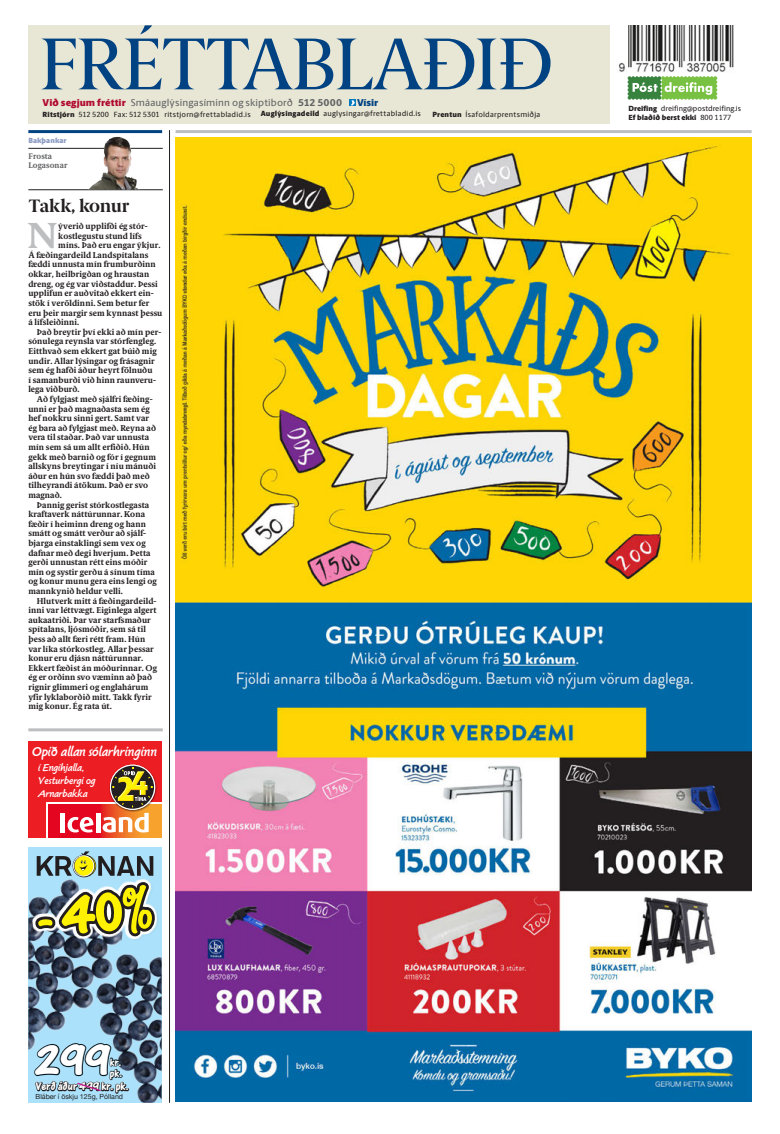
<style>
.page{position:relative;width:780px;height:1134px;background:#fff}
.page>*{position:absolute;margin:0;border:0;box-sizing:border-box;transform-origin:0 0}
.t1{font:700 58.5px "Kronan Script Bold OT";color:#fff200}
.t2{font:700 46.6px "Kronan Script Bold OT";color:#fff}
.t3{font:700 36.3px "Berlingske Serif Tx";color:#bcbec0}
.t4{font:700 18px "Berlingske Serif";letter-spacing:-.025em;color:#231f20}
.t5{font:13.2px "A85 B0+IQJNKS+Icescript";letter-spacing:.02em;color:#fff}
.t6{font:700 12px "Kronan Script Bold OT";color:#fff}
.t7{font:700 11.3px/11.3px "Kronan Script Bold OT";color:#fff}
.t8{font:500 10px "Berlingske Sans";letter-spacing:.01em;color:#636466}
.t9{font:10px/13px "A85 B0+IQJNKS+Icescript";color:#fff}
.t10{font:900 10px "Berlingske Sans";letter-spacing:-.015em;color:#004282}
.t11{font:700 8.5px "Berlingske Serif Tx";letter-spacing:.01em;color:#231f20}
.t12{font:700 8.2px/9.2px "Berlingske Serif Tx";letter-spacing:.01em;color:#636466}
.t13{font:500 7.5px "Berlingske Sans";letter-spacing:.03em;color:#231f20}
.t14{font:500 7.5px/9.2px "Berlingske Sans";letter-spacing:.005em;color:#231f20}
.t15{font:900 7.5px "Berlingske Sans";letter-spacing:.01em;color:#8998c1}
.t16{font:7px "Helvetica Neue";color:#221e1f}
.s1{font-weight:900;color:#b10a32}
.s2{font-weight:800}
.s3{font-weight:900}
</style>
<div class="page">
<div style="left:28px;top:25px;width:582px;height:98px;background:#e8e6d4"></div>
<svg style="left:42px;top:25px;width:508px;height:64px"></svg>
<svg style="left:627px;top:76px;width:90px;height:23px;background:#81bb69"></svg>
<img style="left:619px;top:26px;width:115px;height:46px">
<div style="left:349px;top:99px;width:7px;height:7px;background:#0079c1"></div>
<svg style="left:351px;top:100px;width:4px;height:5px"></svg>
<hr style="left:28px;top:728px;width:135px;height:3px;background:#bcbec0">
<hr style="left:169px;top:130px;width:1px;height:973px;background:#231f20">
<hr style="left:175px;top:130px;width:576px;height:3px;background:#bcbec0">
<hr style="left:28px;top:130px;width:134px;height:3px;background:#004282">
<hr style="left:28px;top:148px;width:135px;height:1px;background:#231f20">
<hr style="left:28px;top:190px;width:135px;height:1px;background:#231f20">
<img style="left:104px;top:137px;width:15px;height:12px">
<div style="left:28px;top:848px;width:134px;height:255px;background:#abe1fa"></div>
<img style="left:28px;top:902px;width:36px;height:148px">
<img style="left:100px;top:956px;width:62px;height:147px">
<svg style="left:33px;top:1042px;width:96px;height:61px"></svg>
<svg style="left:30px;top:851px;width:129px;height:174px"></svg>
<div style="left:28px;top:741px;width:133px;height:97px;background:#ed1d24"></div>
<div style="left:46px;top:802px;width:115px;height:36px;background:#fff"></div>
<svg style="left:48px;top:804px;width:113px;height:34px;background:#e9392a"></svg>
<svg style="left:67px;top:817px;width:26px;height:15px"></svg>
<hr style="left:96px;top:813px;width:4px;height:19px;background:#fff">
<hr style="left:61px;top:813px;width:4px;height:19px;background:#fff">
<svg style="left:103px;top:813px;width:46px;height:19px"></svg>
<img style="left:109px;top:764px;width:49px;height:48px">
<svg style="left:110px;top:765px;width:45px;height:45px"></svg>
<svg style="left:111px;top:766px;width:43px;height:43px"></svg>
<svg style="left:112px;top:767px;width:41px;height:40px;background:#877131"></svg>
<img style="left:175px;top:138px;width:576px;height:964px">
<p class="t8" style="left:43px;top:95px;width:301px"><span class="s1">Við segjum fréttir</span> Smáauglýsingasíminn og skiptiborð <span class="s2">512 5000</span></p>
<p class="t10" style="left:357px;top:95px;width:22px">Vísir</p>
<p class="t13" style="left:43px;top:108px;width:210px"><span class="s3">Ritstjórn</span> 512 5200 Fax: 512 5301 ritstjorn@frettabladid.is</p>
<p class="t13" style="left:261px;top:107px;width:161px"><span class="s3">Auglýsingadeild</span> auglysingar@frettabladid.is</p>
<p class="t13" style="left:432px;top:108px;width:109px"><span class="s3">Prentun</span> Ísafoldarprentsmiðja</p>
<p class="t12" style="left:28px;top:152px;width:41px">Frosta<br>Logasonar</p>
<p class="t15" style="left:28px;top:135px;width:40px">Bakþankar</p>
<h3 class="t4" style="left:28px;top:191px;width:102px">Takk, konur</h3>
<h3 class="t3" style="left:28px;top:210px;width:32px">N</h3>
<p class="t11" style="left:58px;top:220px;width:91px">ýverið upplifði ég stór-</p>
<p class="t11" style="left:58px;top:230px;width:85px">kostlegustu stund lífs</p>
<p class="t11" style="left:58px;top:239px;width:104px">míns. Það eru engar ýkjur.</p>
<p class="t11" style="left:28px;top:249px;width:122px">Á fæðingardeild Landspítalans</p>
<p class="t11" style="left:28px;top:258px;width:129px">fæddi unnusta mín frumburðinn</p>
<p class="t11" style="left:28px;top:268px;width:122px">okkar, heilbrigðan og hraustan</p>
<p class="t11" style="left:28px;top:278px;width:131px">dreng, og ég var viðstaddur. Þessi</p>
<p class="t11" style="left:28px;top:287px;width:127px">upplifun er auðvitað ekkert ein-</p>
<p class="t11" style="left:28px;top:297px;width:123px">stök í veröldinni. Sem betur fer</p>
<p class="t11" style="left:28px;top:306px;width:135px">eru þeir margir sem kynnast þessu</p>
<p class="t11" style="left:28px;top:316px;width:53px">á lífsleiðinni.</p>
<p class="t11" style="left:37px;top:326px;width:126px">Það breytir því ekki að mín per-</p>
<p class="t11" style="left:28px;top:335px;width:129px">sónulega reynsla var stórfengleg.</p>
<p class="t11" style="left:28px;top:345px;width:130px">Eitthvað sem ekkert gat búið mig</p>
<p class="t11" style="left:28px;top:354px;width:128px">undir. Allar lýsingar og frásagnir</p>
<p class="t11" style="left:28px;top:364px;width:126px">sem ég hafði áður heyrt fölnuðu</p>
<p class="t11" style="left:28px;top:374px;width:129px">í samanburði við hinn raunveru-</p>
<p class="t11" style="left:28px;top:383px;width:53px">lega viðburð.</p>
<p class="t11" style="left:37px;top:393px;width:117px">Að fylgjast með sjálfri fæðing-</p>
<p class="t11" style="left:28px;top:402px;width:123px">unni er það magnaðasta sem ég</p>
<p class="t11" style="left:28px;top:412px;width:122px">hef nokkru sinni gert. Samt var</p>
<p class="t11" style="left:28px;top:422px;width:129px">ég bara að fylgjast með. Reyna að</p>
<p class="t11" style="left:28px;top:431px;width:122px">vera til staðar. Það var unnusta</p>
<p class="t11" style="left:28px;top:441px;width:123px">mín sem sá um allt erfiðið. Hún</p>
<p class="t11" style="left:28px;top:450px;width:129px">gekk með barnið og fór í gegnum</p>
<p class="t11" style="left:28px;top:460px;width:129px">allskyns breytingar í níu mánuði</p>
<p class="t11" style="left:28px;top:470px;width:123px">áður en hún svo fæddi það með</p>
<p class="t11" style="left:28px;top:479px;width:121px">tilheyrandi átökum. Það er svo</p>
<p class="t11" style="left:28px;top:489px;width:35px">magnað.</p>
<p class="t11" style="left:37px;top:498px;width:114px">Þannig gerist stórkostlegasta</p>
<p class="t11" style="left:28px;top:508px;width:118px">kraftaverk náttúrunnar. Kona</p>
<p class="t11" style="left:28px;top:518px;width:119px">fæðir í heiminn dreng og hann</p>
<p class="t11" style="left:28px;top:527px;width:119px">smátt og smátt verður að sjálf-</p>
<p class="t11" style="left:28px;top:537px;width:119px">bjarga einstaklingi sem vex og</p>
<p class="t11" style="left:28px;top:546px;width:124px">dafnar með degi hverjum. Þetta</p>
<p class="t11" style="left:28px;top:556px;width:121px">gerði unnustan rétt eins móðir</p>
<p class="t11" style="left:28px;top:566px;width:128px">mín og systir gerðu á sínum tíma</p>
<p class="t11" style="left:28px;top:575px;width:130px">og konur munu gera eins lengi og</p>
<p class="t11" style="left:28px;top:585px;width:96px">mannkynið heldur velli.</p>
<p class="t11" style="left:37px;top:594px;width:121px">Hlutverk mitt á fæðingardeild-</p>
<p class="t11" style="left:28px;top:604px;width:130px">inni var léttvægt. Eiginlega algert</p>
<p class="t11" style="left:28px;top:614px;width:124px">aukaatriði. Þar var starfsmaður</p>
<p class="t11" style="left:28px;top:623px;width:119px">spítalans, ljósmóðir, sem sá til</p>
<p class="t11" style="left:28px;top:633px;width:118px">þess að allt færi rétt fram. Hún</p>
<p class="t11" style="left:28px;top:642px;width:127px">var líka stórkostleg. Allar þessar</p>
<p class="t11" style="left:28px;top:652px;width:116px">konur eru djásn náttúrunnar.</p>
<p class="t11" style="left:28px;top:662px;width:130px">Ekkert fæðist án móðurinnar. Og</p>
<p class="t11" style="left:28px;top:671px;width:125px">ég er orðinn svo væminn að það</p>
<p class="t11" style="left:28px;top:681px;width:122px">rignir glimmeri og englahárum</p>
<p class="t11" style="left:28px;top:690px;width:125px">yfir lyklaborðið mitt. Takk fyrir</p>
<p class="t11" style="left:28px;top:700px;width:85px">mig konur. Ég rata út.</p>
<h3 class="t5" style="left:32px;top:743px;width:126px">Opið allan sólarhringinn</h3>
<p class="t9" style="left:38px;top:761px;width:59px">í Engihjalla,<br>Vesturbergi og<br>Arnarbakka</p>
<h1 class="t1" style="left:32px;top:884px;width:119px;rotate:-5deg">- 40%</h1>
<h2 class="t2" style="left:36px;top:1032px;width:76px">299</h2>
<h3 class="t7" style="left:110px;top:1056px;width:14px">kr. pk.</h3>
<h3 class="t6" style="left:36px;top:1079px;width:95px">Verð áður 499 kr. pk.</h3>
<p class="t16" style="left:36px;top:1092px;width:89px">Bláber í öskju 125g, Pólland</p>
<p class="t14" style="left:628px;top:103px;width:114px"><span class="s3">Dreifing</span> dreifing@postdreifing.is<br><span class="s3">Ef blaðið berst ekki</span> 800 1177</p>
</div>
